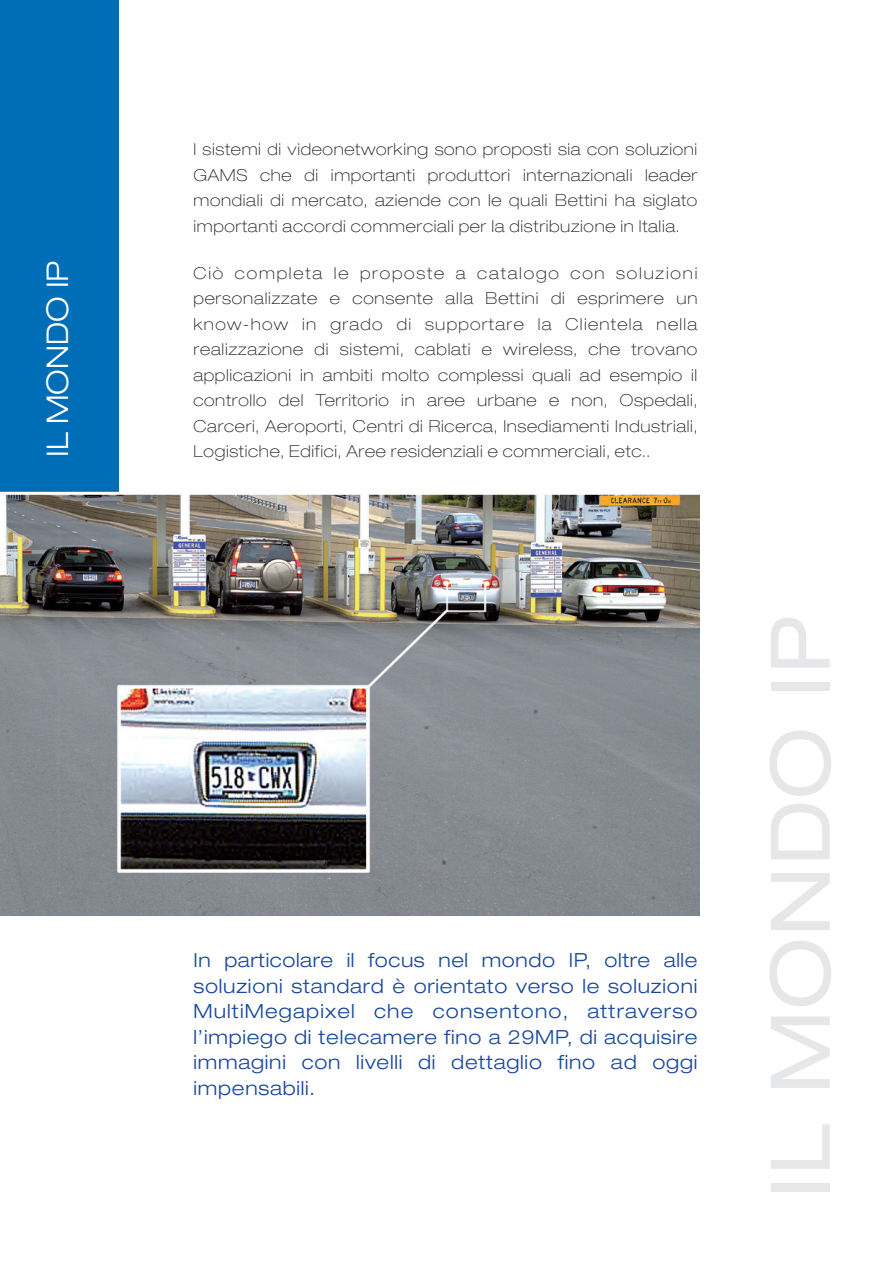
<style>
.page{position:relative;width:893px;height:1263px;background:#fff}
.page>*{position:absolute;margin:0;border:0;box-sizing:border-box;transform-origin:0 0}
.t1{font:expanded 82.5px "Helvetica Neue";letter-spacing:.01em;color:#e6e7e9}
.t2{font:300 expanded 30px "Helvetica Neue";color:#fff}
.t3{font:300 expanded 19.5px "Helvetica Neue";letter-spacing:.04em;color:#18469d}
.t4{font:300 expanded 19.5px "Helvetica Neue";letter-spacing:.06em;color:#18469d}
.t5{font:100 expanded 16.5px/25.5px "Helvetica Neue";letter-spacing:.04em;color:#231f20}
.t6{font:100 expanded 16.5px "Helvetica Neue";letter-spacing:.08em;color:#231f20}
.t7{font:100 expanded 16.5px "Helvetica Neue";letter-spacing:.11em;color:#231f20}
</style>
<div class="page">
<img style="left:0;top:495px;width:699px;height:420px">
<div style="left:0;top:0;width:118px;height:492px;background:#006db7"></div>
<p class="t2" style="left:39px;top:457px;width:198px;rotate:-90deg">IL MONDO IP</p>
<p class="t5" style="left:193px;top:137px;width:505px">I sistemi di videonetworking sono proposti sia con soluzioni</p>
<p class="t5" style="left:193px;top:162px;width:505px">GAMS che di importanti produttori internazionali leader</p>
<p class="t5" style="left:193px;top:188px;width:505px">mondiali di mercato, aziende con le quali Bettini ha siglato</p>
<p class="t5" style="left:193px;top:213px;width:488px">importanti accordi commerciali per la distribuzione in Italia.</p>
<p class="t7" style="left:193px;top:263px;width:505px">Ciò completa le proposte a catalogo con soluzioni</p>
<p class="t5" style="left:193px;top:285px;width:505px">personalizzate e consente alla Bettini di esprimere un</p>
<p class="t6" style="left:193px;top:314px;width:505px">know-how in grado di supportare la Clientela nella</p>
<p class="t5" style="left:193px;top:336px;width:505px">realizzazione di sistemi, cablati e wireless, che trovano</p>
<p class="t5" style="left:193px;top:362px;width:505px">applicazioni in ambiti molto complessi quali ad esempio il</p>
<p class="t5" style="left:193px;top:387px;width:505px">controllo del Territorio in aree urbane e non, Ospedali,</p>
<p class="t5" style="left:193px;top:413px;width:505px">Carceri, Aeroporti, Centri di Ricerca, Insediamenti Industriali,<br>Logistiche, Edifici, Aree residenziali e commerciali, etc..</p>
<p class="t3" style="left:193px;top:948px;width:505px">In particolare il focus nel mondo IP, oltre alle</p>
<p class="t3" style="left:193px;top:974px;width:505px">soluzioni standard è orientato verso le soluzioni</p>
<p class="t4" style="left:193px;top:999px;width:505px">MultiMegapixel che consentono, attraverso</p>
<p class="t3" style="left:193px;top:1025px;width:505px">l’impiego di telecamere fino a 29MP, di acquisire</p>
<p class="t3" style="left:193px;top:1050px;width:505px">immagini con livelli di dettaglio fino ad oggi</p>
<p class="t3" style="left:193px;top:1076px;width:123px">impensabili.</p>
<p class="t1" style="left:750px;top:1199px;width:586px;rotate:-90deg">IL MONDO IP</p>
</div>
